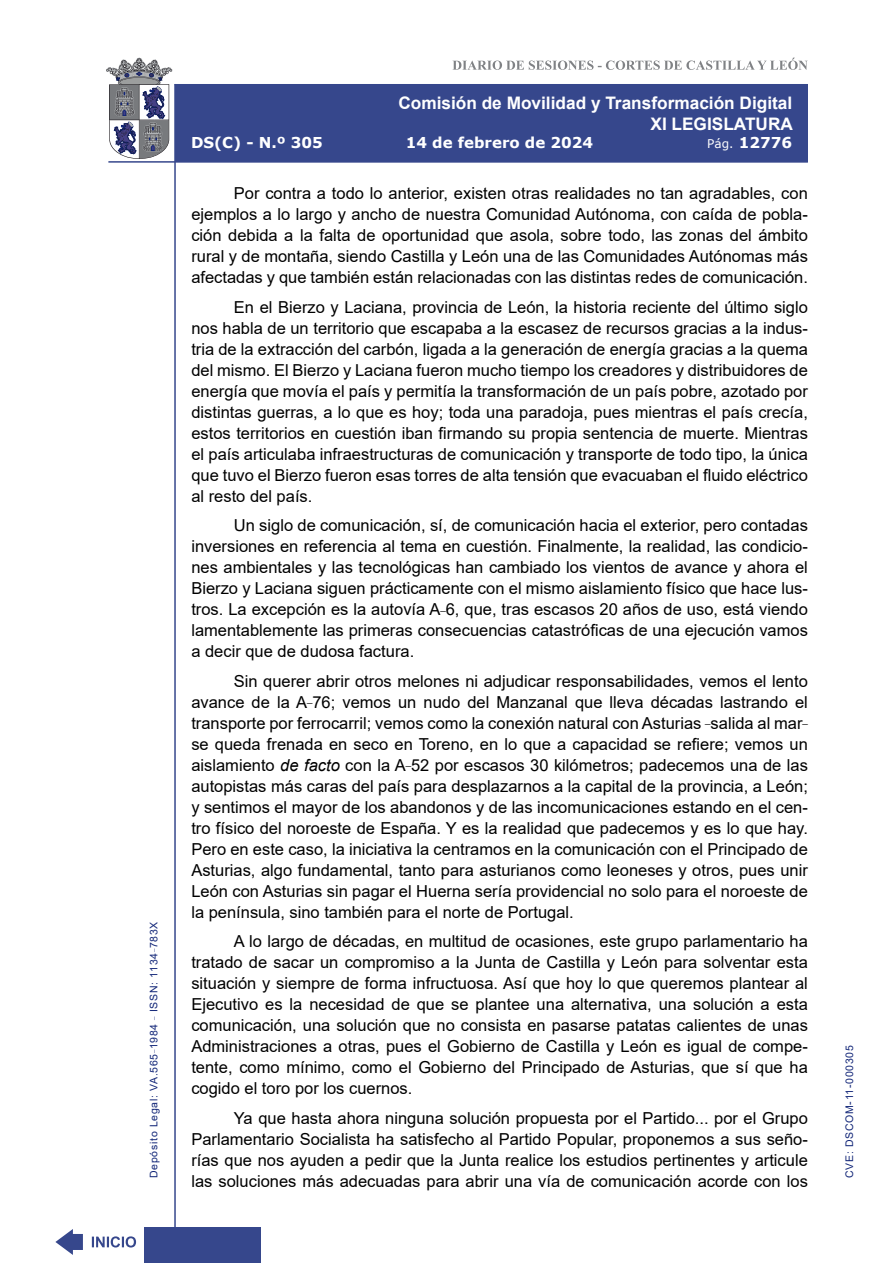
<style>
.page{position:relative;width:893px;height:1263px;background:#fff}
.page>*{position:absolute;margin:0;border:0;box-sizing:border-box;transform-origin:0 0}
.t1{font:700 17.25px/20.7px "Arial";color:#fff;text-align:right}
.t2{font:16.5px/21px "Arial";color:#000;text-align:justify}
.t3{font:700 15px "Verdana";color:#fff}
.t4{font:10.5px "Arial";letter-spacing:.065em;color:#122678}
.s1{font-weight:400;font-size:12px}
.s2{font-style:italic}
</style>
<div class="page">
<svg style="left:452px;top:58px;width:356px;height:12px"></svg>
<hr style="left:174px;top:84px;width:2px;height:1179px;background:#36478c">
<div style="left:144px;top:1227px;width:117px;height:36px;background:#36478c"></div>
<div style="left:175px;top:84px;width:633px;height:78px;background:#36478c"></div>
<hr style="left:108px;top:161px;width:700px;height:2px;background:#36478c">
<svg style="left:92px;top:1236px;width:44px;height:11px"></svg>
<svg style="left:55px;top:1229px;width:28px;height:26px"></svg>
<svg style="left:106px;top:58px;width:66px;height:101px"></svg>
<p class="t4" style="left:146px;top:1178px;width:258px;rotate:-90deg">Depósito Legal: VA.565<sup>_</sup>1984 <sup>_</sup> ISSN: 1134<sup>_</sup>783X</p>
<p class="t1" style="left:398px;top:93px;width:396px">Comisión de Movilidad y Transformación Digital<br>XI LEGISLATURA</p>
<p class="t3" style="left:191px;top:132px;width:133px">DS(C) - N.º 305</p>
<p class="t3" style="left:406px;top:132px;width:189px">14 de febrero de 2024</p>
<p class="t3" style="left:707px;top:132px;width:86px"><span class="s1">Pág.</span> 12776</p>
<p class="t2" style="left:191px;top:183px;width:618px;text-indent:43px">Por contra a todo lo anterior, existen otras realidades no tan agradables, con ejemplos a lo largo y ancho de nuestra Comunidad Autónoma, con caída de pobla&shy;ción debida a la falta de oportunidad que asola, sobre todo, las zonas del ámbito rural y de montaña, siendo Castilla y León una de las Comunidades Autónomas más afectadas y que también están relacionadas con las distintas redes de comunicación.</p>
<p class="t2" style="left:191px;top:296px;width:618px;text-indent:43px">En el Bierzo y Laciana, provincia de León, la historia reciente del último siglo nos habla de un territorio que escapaba a la escasez de recursos gracias a la indus&shy;tria de la extracción del carbón, ligada a la generación de energía gracias a la quema del mismo. El Bierzo y Laciana fueron mucho tiempo los creadores y distribuidores de energía que movía el país y permitía la transformación de un país pobre, azotado por distintas guerras, a lo que es hoy; toda una paradoja, pues mientras el país crecía, estos territorios en cuestión iban firmando su propia sentencia de muerte. Mientras el país articulaba infraestructuras de comunicación y transporte de todo tipo, la única que tuvo el Bierzo fueron esas torres de alta tensión que evacuaban el fluido eléctrico al resto del país.</p>
<p class="t2" style="left:191px;top:515px;width:618px;text-indent:43px">Un siglo de comunicación, sí, de comunicación hacia el exterior, pero contadas inversiones en referencia al tema en cuestión. Finalmente, la realidad, las condicio&shy;nes ambientales y las tecnológicas han cambiado los vientos de avance y ahora el Bierzo y Laciana siguen prácticamente con el mismo aislamiento físico que hace lus&shy;tros. La excepción es la autovía A<sup>_</sup>6, que, tras escasos 20 años de uso, está viendo lamentablemente las primeras consecuencias catastróficas de una ejecución vamos a decir que de dudosa factura.</p>
<p class="t2" style="left:191px;top:670px;width:618px;text-indent:43px">Sin querer abrir otros melones ni adjudicar responsabilidades, vemos el lento avance de la A<sup>_</sup>76; vemos un nudo del Manzanal que lleva décadas lastrando el transporte por ferrocarril; vemos como la conexión natural con Asturias <sup>_</sup>salida al mar<sup>_ </sup>se queda frenada en seco en Toreno, en lo que a capacidad se refiere; vemos un aislamiento <span class="s2">de facto</span> con la A<sup>_</sup>52 por escasos 30 kilómetros; padecemos una de las autopistas más caras del país para desplazarnos a la capital de la provincia, a León; y sentimos el mayor de los abandonos y de las incomunicaciones estando en el cen&shy;tro físico del noroeste de España. Y es la realidad que padecemos y es lo que hay.<br>Pero en este caso, la iniciativa la centramos en la comunicación con el Principado de Asturias, algo fundamental, tanto para asturianos como leoneses y otros, pues unir León con Asturias sin pagar el Huerna sería providencial no solo para el noroeste de la península, sino también para el norte de Portugal.</p>
<p class="t2" style="left:191px;top:931px;width:618px;text-indent:43px">A lo largo de décadas, en multitud de ocasiones, este grupo parlamentario ha tratado de sacar un compromiso a la Junta de Castilla y León para solventar esta situación y siempre de forma infructuosa. Así que hoy lo que queremos plantear al Ejecutivo es la necesidad de que se plantee una alternativa, una solución a esta comunicación, una solución que no consista en pasarse patatas calientes de unas Administraciones a otras, pues el Gobierno de Castilla y León es igual de compe&shy;tente, como mínimo, como el Gobierno del Principado de Asturias, que sí que ha cogido el toro por los cuernos.</p>
<p class="t2" style="left:191px;top:1107px;width:618px;text-indent:43px">Ya que hasta ahora ninguna solución propuesta por el Partido... por el Grupo Parlamentario Socialista ha satisfecho al Partido Popular, proponemos a sus seño&shy;rías que nos ayuden a pedir que la Junta realice los estudios pertinentes y articule las soluciones más adecuadas para abrir una vía de comunicación acorde con los</p>
<p class="t4" style="left:842px;top:1178px;width:134px;rotate:-90deg">CVE: DSCOM-11-000305</p>
</div>
